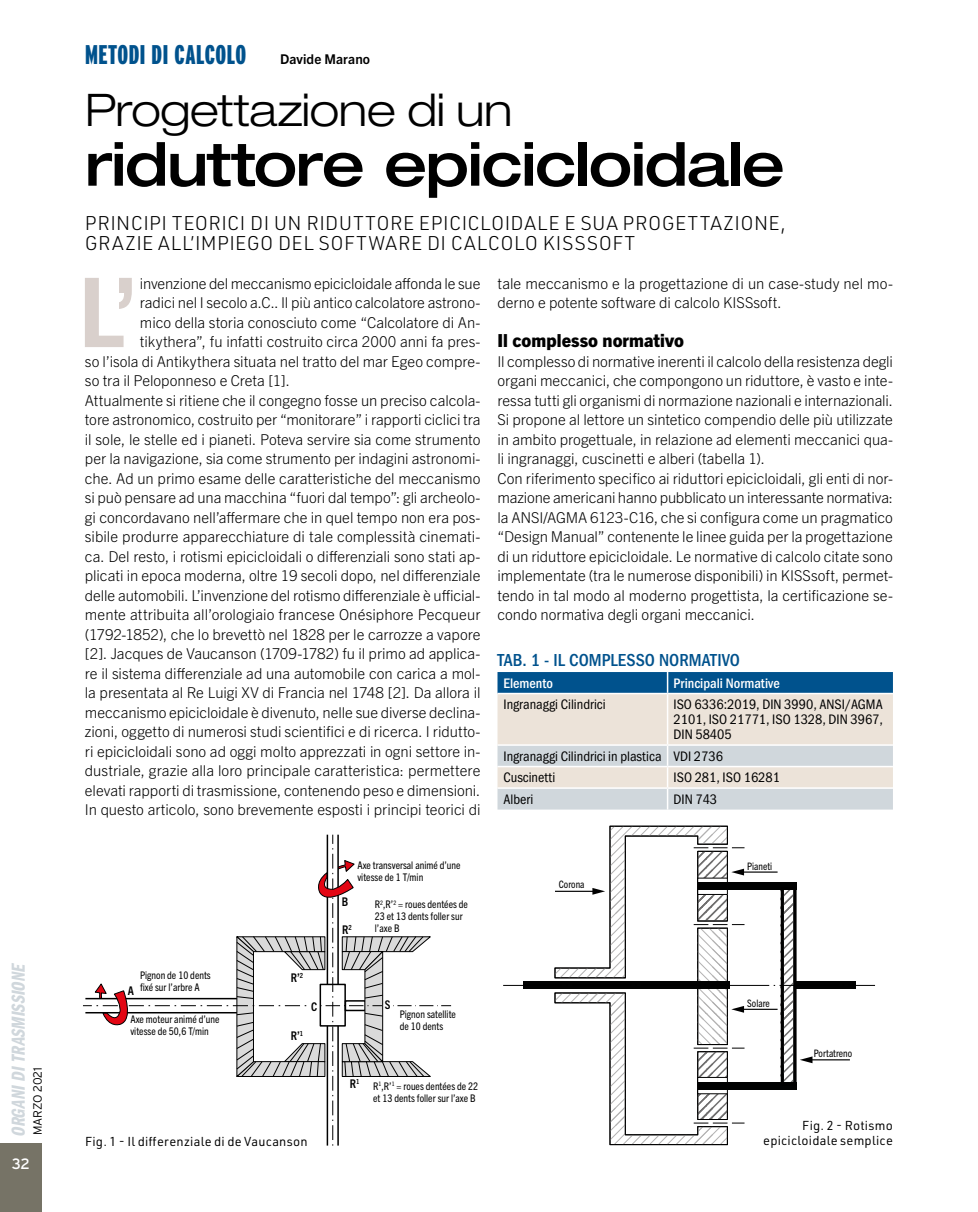
<style>
.page{position:relative;width:978px;height:1212px;background:#fff}
.page>*{position:absolute;margin:0;border:0;box-sizing:border-box;transform-origin:0 0}
.OT20_Testo_Capolette{font:700 condensed 96.9px "Helvetica Neue LT Std";color:#d9d0cc}
.OT20_Titolo_Tecnico{font:500 expanded 60px "Helvetica Neue LT Std";letter-spacing:-.025em;color:#000}
.OT20_Titolo_Tecnico-2{font:300 expanded 45px "Helvetica Neue LT Std";letter-spacing:-.015em;color:#000}
.t1{font:900 27px "Interstate Compressed";letter-spacing:.02em;color:#00528d}
.OT20_Sommario{font:300 19.5px/19.5px "URWDIN";letter-spacing:.02em;color:#000}
.t2{font:italic 19.5px "Franklin Gothic URW Com Dem";color:#d0d7dc}
.OT20_Tabella_Titolo{font:500 18px "Franklin Gothic URW Cond";color:#00528d}
.OT20_Titoletto{font:800 18px "Trade Gothic Next LT Pro";letter-spacing:.005em;color:#000}
.OT20_Testo{font:300 15px/19.5px "Trade Gothic Next LT Pro";color:#000;text-align:justify}
.OT20_Testo_Capolette-2{font:300 15px "Trade Gothic Next LT Pro";letter-spacing:-.005em;color:#000}
.t3{font:15px "Interstate";color:#fff}
.OT20_Tabella{font:14.25px/15px "Franklin Gothic URW Cond";color:#000;text-align:justify}
.OT20_Tabella_Intesta{font:500 14.25px "Franklin Gothic URW Cond";color:#fff}
.OT20_Autore{font:700 13.5px "Trade Gothic Next LT Pro";letter-spacing:.005em;color:#000}
.OT20_Didascalia{font:12.75px/15px "URWDIN";letter-spacing:.015em;color:#000;text-align:right}
.t4{font:700 condensed 12px "Trade Gothic Next LT Pro";color:#000}
.t5{font:300 12px "Interstate";letter-spacing:-.02em;color:#000}
.t6{font:condensed 10.5px/12px "Trade Gothic Next LT Pro";color:#000}
.t7{font:condensed 10.35px "Trade Gothic Next LT Pro";color:#000}
</style>
<div class="page">
<div style="left:0;top:1144px;width:42px;height:68px;background:#767366"></div>
<svg style="left:497px;top:672px;width:396px;height:137px;background:#c1cbd0"></svg>
<svg style="left:83px;top:835px;width:368px;height:310px"></svg>
<svg style="left:503px;top:825px;width:372px;height:320px"></svg>
<h3 class="t2" style="left:5px;top:1137px;width:177px;rotate:-90deg">ORGANIDITRASMISSIONE</h3>
<p class="t5" style="left:31px;top:1135px;width:69px;rotate:-90deg">MARZO 2021</p>
<p class="t3" style="left:12px;top:1155px;width:20px">32</p>
<h3 class="t1" style="left:85px;top:39px;width:163px">METODI DI CALCOLO</h3>
<p class="OT20_Autore" style="left:280px;top:49px;width:92px">Davide Marano</p>
<p class="OT20_Titolo_Tecnico-2" style="left:85px;top:83px;width:429px">Progettazione di un</p>
<p class="OT20_Titolo_Tecnico" style="left:85px;top:127px;width:701px">riduttore epicicloidale</p>
<p class="OT20_Sommario" style="left:85px;top:213px;width:702px">PRINCIPI TEORICI DI UN RIDUTTORE EPICICLOIDALE E SUA PROGETTAZIONE,<br>GRAZIE ALL’IMPIEGO DEL SOFTWARE DI CALCOLO KISSSOFT</p>
<p class="OT20_Testo_Capolette" style="left:80px;top:254px;width:59px">L’</p>
<p class="OT20_Testo_Capolette-2" style="left:140px;top:273px;width:342px">invenzione del meccanismo epicicloidale affonda le sue</p>
<p class="OT20_Testo_Capolette-2" style="left:140px;top:292px;width:342px">radici nel I secolo a.C.. Il più antico calcolatore astrono-</p>
<p class="OT20_Testo_Capolette-2" style="left:140px;top:312px;width:342px">mico della storia conosciuto come “Calcolatore di An-</p>
<p class="OT20_Testo_Capolette-2" style="left:140px;top:331px;width:342px">tikythera”, fu infatti costruito circa 2000 anni fa pres-</p>
<p class="OT20_Testo_Capolette-2" style="left:85px;top:351px;width:397px">so l’isola di Antikythera situata nel tratto del mar Egeo compre-</p>
<p class="OT20_Testo_Capolette-2" style="left:85px;top:370px;width:206px">so tra il Peloponneso e Creta [1].</p>
<p class="OT20_Testo" style="left:85px;top:389px;width:397px">Attualmente si ritiene che il congegno fosse un preciso calcola&shy;tore astronomico, costruito per “monitorare” i rapporti ciclici tra il sole, le stelle ed i pianeti. Poteva servire sia come strumento per la navigazione, sia come strumento per indagini astronomi&shy;che. Ad un primo esame delle caratteristiche del meccanismo si può pensare ad una macchina “fuori dal tempo”: gli archeolo&shy;gi concordavano nell’affermare che in quel tempo non era pos&shy;sibile produrre apparecchiature di tale complessità cinemati&shy;ca. Del resto, i rotismi epicicloidali o differenziali sono stati ap&shy;plicati in epoca moderna, oltre 19 secoli dopo, nel differenziale delle automobili. L’invenzione del rotismo differenziale è ufficial&shy;mente attribuita all’orologiaio francese Onésiphore Pecqueur (1792-1852), che lo brevettò nel 1828 per le carrozze a vapore [2]. Jacques de Vaucanson (1709-1782) fu il primo ad applica&shy;re il sistema differenziale ad una automobile con carica a mol&shy;la presentata al Re Luigi XV di Francia nel 1748 [2]. Da allora il meccanismo epicicloidale è divenuto, nelle sue diverse declina&shy;zioni, oggetto di numerosi studi scientifici e di ricerca. I ridutto&shy;ri epicicloidali sono ad oggi molto apprezzati in ogni settore in&shy;dustriale, grazie alla loro principale caratteristica: permettere elevati rapporti di trasmissione, contenendo peso e dimensioni.</p>
<p class="OT20_Testo" style="left:85px;top:799px;width:397px">In questo articolo, sono brevemente esposti i principi teorici di</p>
<p class="OT20_Testo" style="left:497px;top:272px;width:397px">tale meccanismo e la progettazione di un case-study nel mo&shy;derno e potente software di calcolo KISSsoft.</p>
<p class="OT20_Titoletto" style="left:497px;top:328px;width:188px">Il complesso normativo</p>
<p class="OT20_Testo" style="left:497px;top:350px;width:397px">Il complesso di normative inerenti il calcolo della resistenza degli organi meccanici, che compongono un riduttore, è vasto e inte&shy;ressa tutti gli organismi di normazione nazionali e internazionali.<br>Si propone al lettore un sintetico compendio delle più utilizzate in ambito progettuale, in relazione ad elementi meccanici qua&shy;li ingranaggi, cuscinetti e alberi (tabella 1).</p>
<p class="OT20_Testo" style="left:497px;top:467px;width:397px">Con riferimento specifico ai riduttori epicicloidali, gli enti di nor&shy;mazione americani hanno pubblicato un interessante normativa: la ANSI/AGMA 6123-C16, che si configura come un pragmatico “Design Manual” contenente le linee guida per la progettazione di un riduttore epicicloidale. Le normative di calcolo citate sono implementate (tra le numerose disponibili) in KISSsoft, permet&shy;tendo in tal modo al moderno progettista, la certificazione se&shy;condo normativa degli organi meccanici.</p>
<p class="OT20_Tabella_Titolo" style="left:497px;top:647px;width:244px">TAB. 1 - IL COMPLESSO NORMATIVO</p>
<p class="OT20_Tabella_Intesta" style="left:503px;top:672px;width:51px">Elemento</p>
<p class="OT20_Tabella_Intesta" style="left:674px;top:672px;width:108px">Principali Normative</p>
<p class="OT20_Tabella" style="left:503px;top:696px;width:104px">Ingranaggi Cilindrici</p>
<p class="OT20_Tabella" style="left:674px;top:696px;width:211px">ISO 6336:2019, DIN 3990, ANSI/AGMA 2101, ISO 21771, ISO 1328, DIN 3967, DIN 58405</p>
<p class="OT20_Tabella" style="left:503px;top:747px;width:160px">Ingranaggi Cilindrici in plastica</p>
<p class="OT20_Tabella" style="left:674px;top:747px;width:51px">VDI 2736</p>
<p class="OT20_Tabella" style="left:503px;top:769px;width:53px">Cuscinetti</p>
<p class="OT20_Tabella" style="left:674px;top:769px;width:108px">ISO 281, ISO 16281</p>
<p class="OT20_Tabella" style="left:503px;top:790px;width:31px">Alberi</p>
<p class="OT20_Tabella" style="left:674px;top:790px;width:45px">DIN 743</p>
<p class="t6" style="left:140px;top:968px;width:72px">Pignon de 10 dents</p>
<p class="t6" style="left:140px;top:980px;width:61px">fixé sur l’arbre A</p>
<p class="t4" style="left:128px;top:982px;width:8px">A</p>
<p class="t6" style="left:130px;top:1013px;width:91px">Axe moteur animé d’une vitesse de 50,6 T/min</p>
<p class="t6" style="left:357px;top:858px;width:105px">Axe transversal animé d’une vitesse de 1 T/min</p>
<p class="t6" style="left:375px;top:898px;width:95px">R<sup>2</sup>,R’<sup>2</sup> = roues dentées de<br>23 et 13 dents foller sur l’axe B</p>
<p class="t4" style="left:342px;top:894px;width:8px">B</p>
<p class="t4" style="left:342px;top:922px;width:11px">R<sup>2</sup></p>
<p class="t4" style="left:291px;top:969px;width:14px">R’<sup>2</sup></p>
<p class="t4" style="left:291px;top:1027px;width:14px">R’<sup>1</sup></p>
<p class="t4" style="left:311px;top:998px;width:8px">C</p>
<p class="t4" style="left:385px;top:997px;width:7px">S</p>
<p class="t6" style="left:400px;top:1007px;width:58px">Pignon satellite</p>
<p class="t6" style="left:400px;top:1019px;width:45px">de 10 dents</p>
<p class="t4" style="left:350px;top:1076px;width:11px">R<sup>1</sup></p>
<p class="t6" style="left:373px;top:1079px;width:107px">R<sup>1</sup>,R’<sup>1</sup> = roues dentées de 22 et 13 dents foller sur l’axe B</p>
<p class="OT20_Didascalia" style="left:85px;top:1134px;width:224px">Fig. 1 - Il differenziale di de Vaucanson</p>
<p class="t7" style="left:559px;top:877px;width:27px">Corona</p>
<p class="t7" style="left:747px;top:859px;width:27px">Pianeti</p>
<p class="t7" style="left:747px;top:996px;width:24px">Solare</p>
<p class="t7" style="left:814px;top:1046px;width:40px">Portatreno</p>
<p class="OT20_Didascalia" style="left:763px;top:1117px;width:131px">Fig. 2 - Rotismo epicicloidale semplice</p>
</div>
